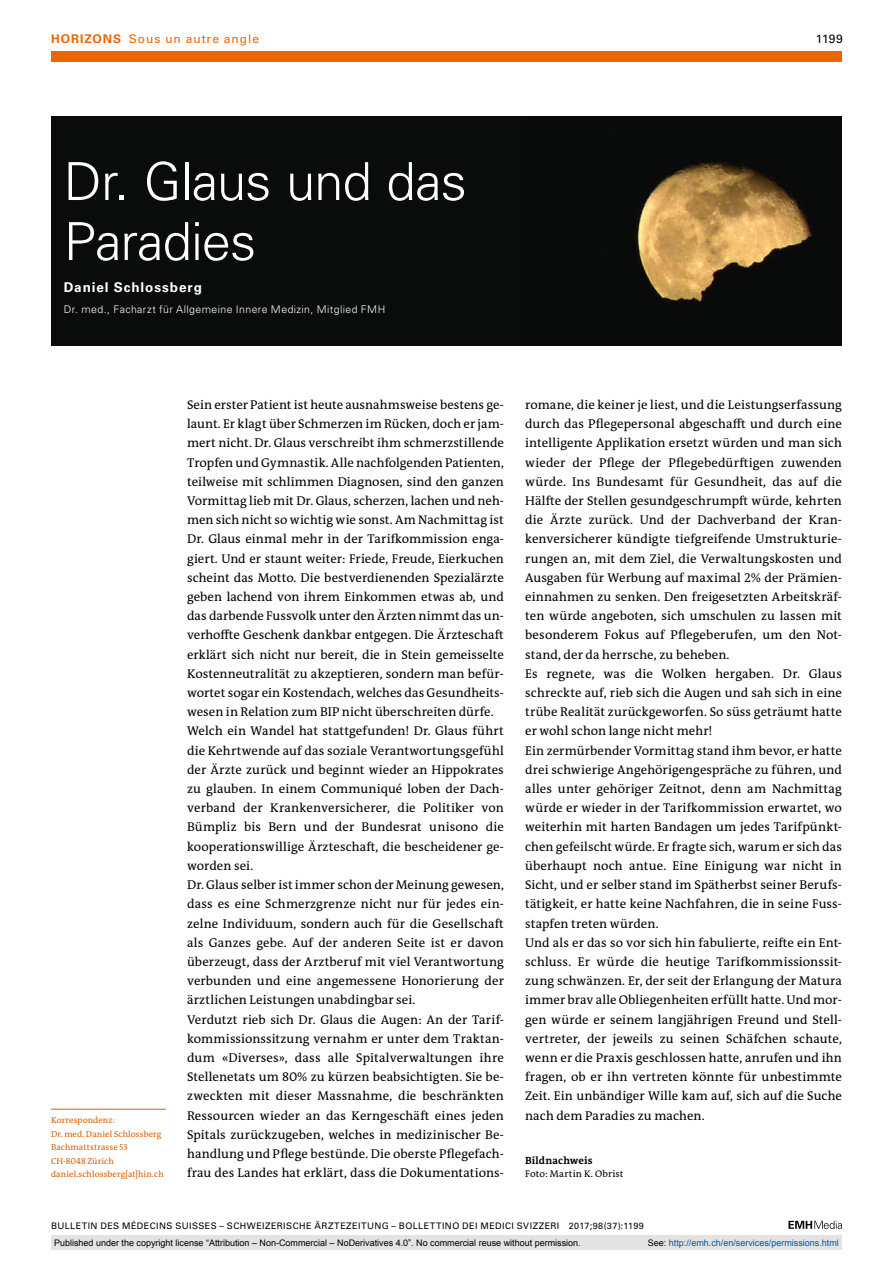
<style>
.page{position:relative;width:893px;height:1263px;background:#fff}
.page>*{position:absolute;margin:0;border:0;box-sizing:border-box;transform-origin:0 0}
.t1{font:300 52.5px/60px "Univers LT Std";letter-spacing:-.015em;color:#fff}
.t2{font:700 13.5px "Univers LT Std";letter-spacing:.065em;color:#fff}
.t3{font:12.75px/19.2px "The Antiqua B W5 Plain";letter-spacing:.005em;color:#000}
.t4{font:12px "Univers LT Std";letter-spacing:.08em;color:#ec6500}
.t5{font:12px "Univers LT Std";color:#000}
.t6{font:300 10.5px "Univers LT Std";letter-spacing:.04em;color:#fff}
.t7{font:700 10.5px "The Antiqua B W7";letter-spacing:.015em;color:#000}
.t8{font:9.75px "The Antiqua B W5 Plain";letter-spacing:.015em;color:#000}
.t9{font:9px "Arial";color:#000}
.t10{font:9px "Univers LT Std";letter-spacing:.05em;color:#000}
.t11{font:9px "Arial";color:#005ba9}
.t12{font:8.7px/13.5px "The Antiqua B W5 Plain";letter-spacing:.01em;color:#da5e00}
.s1{font-weight:700}
.s2{color:#000}
</style>
<div class="page">
<svg style="left:788px;top:1221px;width:54px;height:8px"></svg>
<img style="left:525px;top:116px;width:317px;height:230px">
<div style="left:51px;top:116px;width:474px;height:230px;background:#0a0b0b"></div>
<hr style="left:51px;top:1109px;width:115px;height:1px;background:#da5e00">
<div style="left:51px;top:51px;width:791px;height:11px;background:#ec6500"></div>
<div style="left:51px;top:1235px;width:791px;height:15px;background:#e3e3e3"></div>
<p class="t4" style="left:51px;top:31px;width:209px"><span class="s1">HORIZONS</span> Sous un autre angle</p>
<p class="t5" style="left:816px;top:31px;width:28px">1199</p>
<h1 class="t1" style="left:64px;top:151px;width:405px">Dr. Glaus und das<br>Paradies</h1>
<p class="t2" style="left:64px;top:279px;width:140px">Daniel Schlossberg</p>
<p class="t6" style="left:64px;top:303px;width:323px">Dr. med., Facharzt für Allgemeine Innere Medizin, Mitglied FMH</p>
<p class="t12" style="left:51px;top:1114px;width:114px">Korrespondenz:<br>Dr. med. Daniel Schlossberg<br>Bachmattstrasse 53<br>CH-8048 Zürich daniel.schlossberg[at]hin.ch</p>
<p class="t3" style="left:187px;top:395px;width:318px">Sein erster Patient ist heute ausnahmsweise bestens ge&shy;launt. Er klagt über Schmerzen im Rücken, doch er jam&shy;mert nicht. Dr. Glaus verschreibt ihm schmerzstillende Tropfen und Gymnastik. Alle nachfolgenden Patienten, teilweise mit schlimmen Diagnosen, sind den ganzen Vormittag lieb mit Dr. Glaus, scherzen, lachen und neh&shy;men sich nicht so wichtig wie sonst. Am Nachmittag ist Dr. Glaus einmal mehr in der Tarifkommission enga&shy;giert. Und er staunt weiter: Friede, Freude, Eierkuchen scheint das Motto. Die bestverdienenden Spezialärzte geben lachend von ihrem Einkommen etwas ab, und das darbende Fussvolk unter den Ärzten nimmt das un&shy;verhoffte Geschenk dankbar entgegen. Die Ärzteschaft erklärt sich nicht nur bereit, die in Stein gemeisselte Kostenneutralität zu akzeptieren, sondern man befür&shy;wortet sogar ein Kostendach, welches das Gesundheits&shy;wesen in Relation zum BIP nicht überschreiten dürfe.<br>Welch ein Wandel hat stattgefunden! Dr. Glaus führt die Kehrtwende auf das soziale Verantwortungsgefühl der Ärzte zurück und beginnt wieder an Hippokrates zu glauben. In einem Communiqué loben der Dach&shy;verband der Krankenversicherer, die Politiker von Bümpliz bis Bern und der Bundesrat unisono die kooperationswillige Ärzteschaft, die bescheidener ge&shy;worden sei.<br>Dr. Glaus selber ist immer schon der Meinung gewesen, dass es eine Schmerzgrenze nicht nur für jedes ein&shy;zelne Individuum, sondern auch für die Gesellschaft als Ganzes gebe. Auf der anderen Seite ist er davon überzeugt, dass der Arztberuf mit viel Verantwortung verbunden und eine angemessene Honorierung der ärztlichen Leistungen unabdingbar sei.<br>Verdutzt rieb sich Dr. Glaus die Augen: An der Tarif&shy;kommissionssitzung vernahm er unter dem Traktan&shy;dum «Diverses», dass alle Spitalverwaltungen ihre Stellenetats um 80% zu kürzen beabsichtigten. Sie be&shy;zweckten mit dieser Massnahme, die beschränkten Ressourcen wieder an das Kerngeschäft eines jeden Spitals zurückzugeben, welches in medizinischer Be&shy;handlung und Pflege bestünde. Die oberste Pflegefach&shy;frau des Landes hat erklärt, dass die Dokumentations-</p>
<p class="t3" style="left:525px;top:395px;width:318px">romane, die keiner je liest, und die Leistungserfassung durch das Pflegepersonal abgeschafft und durch eine intelligente Applikation ersetzt würden und man sich wieder der Pflege der Pflegebedürftigen zuwenden würde. Ins Bundesamt für Gesundheit, das auf die Hälfte der Stellen gesundgeschrumpft würde, kehrten die Ärzte zurück. Und der Dachverband der Kran&shy;kenversicherer kündigte tiefgreifende Umstrukturie&shy;rungen an, mit dem Ziel, die Verwaltungskosten und Ausgaben für Werbung auf maximal 2% der Prämien&shy;einnahmen zu senken. Den freigesetzten Arbeitskräf&shy;ten würde angeboten, sich umschulen zu lassen mit besonderem Fokus auf Pflegeberufen, um den Not&shy;stand, der da herrsche, zu beheben.<br>Es regnete, was die Wolken hergaben. Dr. Glaus schreckte auf, rieb sich die Augen und sah sich in eine trübe Realität zurückgeworfen. So süss geträumt hatte er wohl schon lange nicht mehr!<br>Ein zermürbender Vormittag stand ihm bevor, er hatte drei schwierige Angehörigengespräche zu führen, und alles unter gehöriger Zeitnot, denn am Nachmittag würde er wieder in der Tarifkommission erwartet, wo weiterhin mit harten Bandagen um jedes Tarifpünkt&shy;chen gefeilscht würde. Er fragte sich, warum er sich das überhaupt noch antue. Eine Einigung war nicht in Sicht, und er selber stand im Spätherbst seiner Berufs&shy;tätigkeit, er hatte keine Nachfahren, die in seine Fuss&shy;stapfen treten würden.<br>Und als er das so vor sich hin fabulierte, reifte ein Ent&shy;schluss. Er würde die heutige Tarifkommissionssit&shy;zung schwänzen. Er, der seit der Erlangung der Matura immer brav alle Obliegenheiten erfüllt hatte. Und mor&shy;gen würde er seinem langjährigen Freund und Stell&shy;vertreter, der jeweils zu seinen Schäfchen schaute, wenn er die Praxis geschlossen hatte, anrufen und ihn fragen, ob er ihn vertreten könnte für unbestimmte Zeit. Ein unbändiger Wille kam auf, sich auf die Suche nach dem Paradies zu machen.</p>
<p class="t7" style="left:525px;top:1153px;width:69px">Bildnachweis</p>
<p class="t8" style="left:525px;top:1167px;width:100px">Foto: Martin K. Obrist</p>
<p class="t10" style="left:51px;top:1220px;width:594px">BULLETIN DES MÉDECINS SUISSES – SCHWEIZERISCHE ÄRZTEZEITUNG – BOLLETTINO DEI MEDICI SVIZZERI 2017;98(37):1199</p>
<p class="t9" style="left:54px;top:1237px;width:528px">Published under the copyright license “Attribution – Non-Commercial – NoDerivatives 4.0”. No commercial reuse without permission.</p>
<p class="t11" style="left:648px;top:1237px;width:193px"><span class="s2">See:</span> http://emh.ch/en/services/permissions.html</p>
</div>
